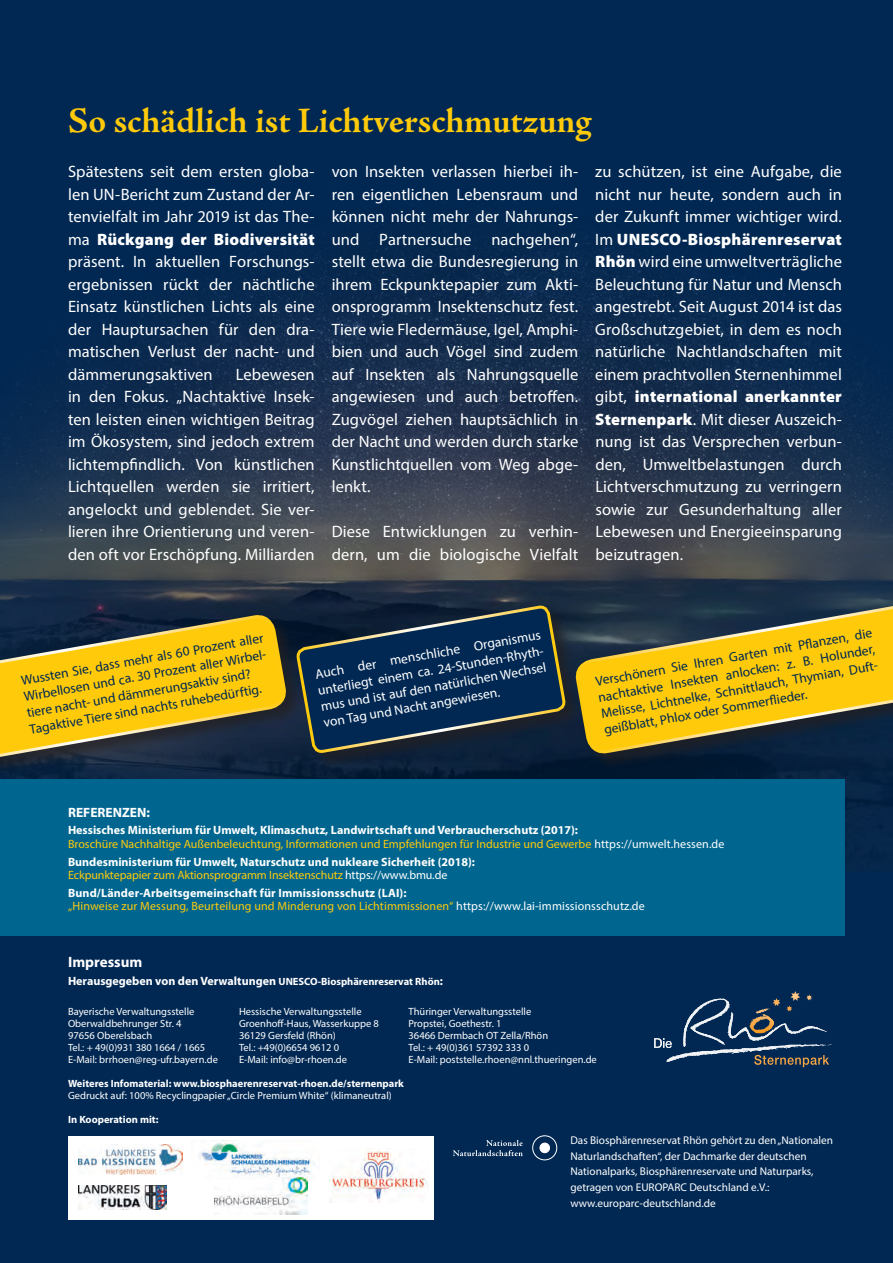
<style>
.page{position:relative;width:893px;height:1263px;background:#fff}
.page>*{position:absolute;margin:0;border:0;box-sizing:border-box;transform-origin:0 0}
.t1{font:700 36px "Adobe Jenson Pro";letter-spacing:-.005em;color:#feca0a}
.t2{font:16.5px/22.5px "Myriad Pro";letter-spacing:.005em;color:#fff;text-align:justify}
.t3{font:700 15px "Myriad Pro";color:#fff}
.t4{font:13.5px/16.5px "Myriad Pro";color:#002853}
.t5{font:13.5px/16.5px "Myriad Pro";color:#fff}
.t6{font:700 13.5px "Myriad Pro";color:#fff}
.t7{font:12px/13.5px "Myriad Pro";letter-spacing:.01em;color:#feca0a}
.t8{font:700 12px/13.5px "Myriad Pro";color:#fff}
.t9{font:11.25px/15.8px "Myriad Pro";color:#fff}
.t10{font:10.5px "Myriad Pro";color:#fff}
.t11{font:700 10.5px "Myriad Pro";color:#fff}
.s1{font-weight:900}
.s2{font-weight:700;color:#fff}
.s3{color:#fff}
.s4{font-weight:400;color:#feca0a}
.s5{font-weight:400}
.s6{font-size:10.5px}
</style>
<div class="page">
<div style="left:0;top:0;width:893px;height:893px;background:#002853"></div>
<img style="left:0;top:217px;width:893px;height:559px">
<svg style="left:575px;top:591px;width:318px;height:181px;background:#907f28"></svg>
<div style="left:0;top:615px;width:303px;height:179px;background:#231f20;opacity:.7"></div>
<svg style="left:0;top:614px;width:287px;height:162px;background:#9c8625"></svg>
<div style="left:296px;top:605px;width:286px;height:165px;background:#231f20;opacity:.7"></div>
<svg style="left:297px;top:580px;width:268px;height:196px"></svg>
<div style="left:0;top:776px;width:708px;height:487px;background:#002853"></div>
<svg style="left:708px;top:776px;width:185px;height:487px;background:#002752"></svg>
<div style="left:0;top:779px;width:844px;height:156px;background:#01668f"></div>
<div style="left:68px;top:1136px;width:366px;height:83px;background:#fff"></div>
<img style="left:79px;top:1185px;width:88px;height:25px">
<img style="left:79px;top:1145px;width:103px;height:29px">
<img style="left:199px;top:1142px;width:116px;height:36px">
<img style="left:330px;top:1150px;width:99px;height:53px">
<img style="left:214px;top:1178px;width:94px;height:36px">
<svg style="left:654px;top:991px;width:178px;height:76px;background:#214162"></svg>
<svg style="left:453px;top:1140px;width:70px;height:16px"></svg>
<div style="left:532px;top:1135px;width:25px;height:25px;border:1px solid #fff;border-radius:50%"></div>
<div style="left:540px;top:1143px;width:9px;height:10px;background:#fff;border-radius:50%"></div>
<div style="left:540px;top:1143px;width:10px;height:10px;border:1px solid #fff;border-radius:50%"></div>
<p class="t1" style="left:68px;top:100px;width:525px">So schädlich ist Lichtverschmutzung</p>
<p class="t2" style="left:68px;top:160px;width:248px">Spätestens seit dem ersten globa&shy;len UN-Bericht zum Zustand der Ar&shy;tenvielfalt im Jahr 2019 ist das The&shy;ma <span class="s1">Rückgang der Biodiversität </span>präsent. In aktuellen Forschungs&shy;ergebnissen rückt der nächtliche Einsatz künstlichen Lichts als eine der Hauptursachen für den dra&shy;matischen Verlust der nacht- und dämmerungsaktiven</p>
<p class="t2" style="left:68px;top:363px;width:248px;text-indent:168px">Lebewesen in den Fokus. „Nachtaktive Insek&shy;ten leisten einen wichtigen Beitrag im Ökosystem, sind jedoch extrem lichtempfindlich. Von künstlichen Lichtquellen werden sie irritiert, angelockt und geblendet. Sie ver&shy;lieren ihre Orientierung und veren&shy;den oft vor Erschöpfung. Milliarden</p>
<p class="t2" style="left:332px;top:160px;width:248px">von Insekten verlassen hierbei ih&shy;ren eigentlichen Lebensraum und können nicht mehr der Nahrungs&shy;und Partnersuche nachgehen“, stellt etwa die Bundesregierung in ihrem Eckpunktepapier zum Akti&shy;onsprogramm Insektenschutz fest.<br>Tiere wie Fledermäuse, Igel, Amphi&shy;bien und auch Vögel sind zudem auf Insekten als Nahrungsquelle angewiesen und auch betroffen.<br>Zugvögel ziehen hauptsächlich in der Nacht und werden durch starke Kunstlichtquellen vom Weg abge&shy;lenkt.</p>
<p class="t2" style="left:332px;top:520px;width:248px">Diese Entwicklungen zu verhin&shy;dern, um die biologische Vielfalt</p>
<p class="t2" style="left:595px;top:160px;width:248px">zu schützen, ist eine Aufgabe, die nicht nur heute, sondern auch in der Zukunft immer wichtiger wird.<br>Im <span class="s1">UNESCO-Biosphärenreservat Rhön</span> wird eine umweltverträgliche Beleuchtung für Natur und Mensch angestrebt. Seit August 2014 ist das Großschutzgebiet, in dem es noch natürliche Nachtlandschaften mit einem prachtvollen Sternenhimmel gibt, <span class="s1">international anerkannter Sternenpark</span>. Mit dieser Auszeich&shy;nung ist das Versprechen verbun&shy;den, Umweltbelastungen durch Lichtverschmutzung zu verringern sowie zur Gesunderhaltung aller Lebewesen und Energieeinsparung beizutragen.</p>
<p class="t4" style="left:20px;top:672px;width:250px;rotate:-10deg">Wussten Sie, dass mehr als 60 Prozent aller<br>Wirbellosen und ca. 30 Prozent aller Wirbel&shy;tiere nacht- und dämmerungsaktiv sind?</p>
<p class="t4" style="left:28px;top:721px;width:237px;rotate:-10deg">Tagaktive Tiere sind nachts ruhebedürftig.</p>
<p class="t5" style="left:314px;top:666px;width:233px;rotate:-10deg">Auch der menschliche Organismus unterliegt einem ca. 24-Stunden-Rhyth&shy;mus und ist auf den natürlichen Wechsel von Tag und Nacht angewiesen.</p>
<p class="t4" style="left:594px;top:673px;width:285px;rotate:-10deg">Verschönern Sie Ihren Garten mit Pfl anzen, die nachtaktive Insekten anlocken: z. B. Holunder, Melisse, Lichtnelke, Schnittlauch, Thymian, Duft&shy;geißblatt, Phlox oder Sommerfl ieder.</p>
<p class="t6" style="left:68px;top:803px;width:83px">REFERENZEN:</p>
<p class="t7" style="left:68px;top:823px;width:658px"><span class="s2">Hessisches Ministerium für Umwelt, Klimaschutz, Landwirtschaft und Verbraucherschutz (2017):<br></span>Broschüre Nachhaltige Außenbeleuchtung, Informationen und Empfehlungen für Industrie und Gewerbe <span class="s3">https://umwelt.hessen.de</span></p>
<p class="t8" style="left:68px;top:854px;width:409px">Bundesministerium für Umwelt, Naturschutz und nukleare Sicherheit (2018):<br><span class="s4">Eckpunktepapier zum Aktionsprogramm Insektenschutz</span> <span class="s5">https://www.bmu.de</span></p>
<p class="t7" style="left:68px;top:886px;width:578px"><span class="s2">Bund/Länder-Arbeitsgemeinschaft für Immissionsschutz (LAI):<br></span>„Hinweise zur Messung, Beurteilung und Minderung von Lichtimmissionen“ <span class="s3">https://www.lai-immissionsschutz.de</span></p>
<p class="t3" style="left:68px;top:952px;width:76px">Impressum</p>
<p class="t8" style="left:68px;top:974px;width:376px">Herausgegeben von den Verwaltungen <span class="s6">UNESCO-Biosphärenreservat Rhön</span>:</p>
<p class="t10" style="left:68px;top:1005px;width:128px">Bayerische Verwaltungsstelle</p>
<p class="t10" style="left:239px;top:1005px;width:124px">Hessische Verwaltungsstelle</p>
<p class="t10" style="left:409px;top:1005px;width:124px">Thüringer Verwaltungsstelle</p>
<p class="t10" style="left:68px;top:1017px;width:115px">Oberwaldbehrunger Str. 4</p>
<p class="t10" style="left:239px;top:1017px;width:141px">Groenhoff-Haus, Wasserkuppe 8</p>
<p class="t10" style="left:409px;top:1017px;width:94px">Propstei, Goethestr. 1</p>
<p class="t10" style="left:68px;top:1029px;width:86px">97656 Oberelsbach</p>
<p class="t10" style="left:239px;top:1029px;width:98px">36129 Gersfeld (Rhön)</p>
<p class="t10" style="left:409px;top:1029px;width:141px">36466 Dermbach OT Zella/Rhön</p>
<p class="t10" style="left:68px;top:1041px;width:139px">Tel.: + 49(0)931 380 1664 / 1665</p>
<p class="t10" style="left:239px;top:1041px;width:101px">Tel.: +49(0)6654 9612 0</p>
<p class="t10" style="left:409px;top:1041px;width:122px">Tel.: + 49(0)361 57392 333 0</p>
<p class="t10" style="left:68px;top:1053px;width:151px">E-Mail: brrhoen@reg-ufr.bayern.de</p>
<p class="t10" style="left:239px;top:1053px;width:110px">E-Mail: info@br-rhoen.de</p>
<p class="t10" style="left:409px;top:1053px;width:190px">E-Mail: poststelle.rhoen@nnl.thueringen.de</p>
<p class="t11" style="left:68px;top:1077px;width:337px">Weiteres Infomaterial: www.biosphaerenreservat-rhoen.de/sternenpark</p>
<p class="t10" style="left:68px;top:1089px;width:325px">Gedruckt auf: 100% Recyclingpapier „Circle Premium White“ (klimaneutral)</p>
<p class="t11" style="left:68px;top:1113px;width:92px">In Kooperation mit:</p>
<p class="t9" style="left:570px;top:1132px;width:264px">Das Biosphärenreservat Rhön gehört zu den „Nationalen<br>Naturlandschaften“, der Dachmarke der deutschen<br>Nationalparks, Biosphärenreservate und Naturparks,</p>
<p class="t9" style="left:570px;top:1179px;width:200px">getragen von EUROPARC Deutschland e.V.: www.europarc-deutschland.de</p>
</div>
